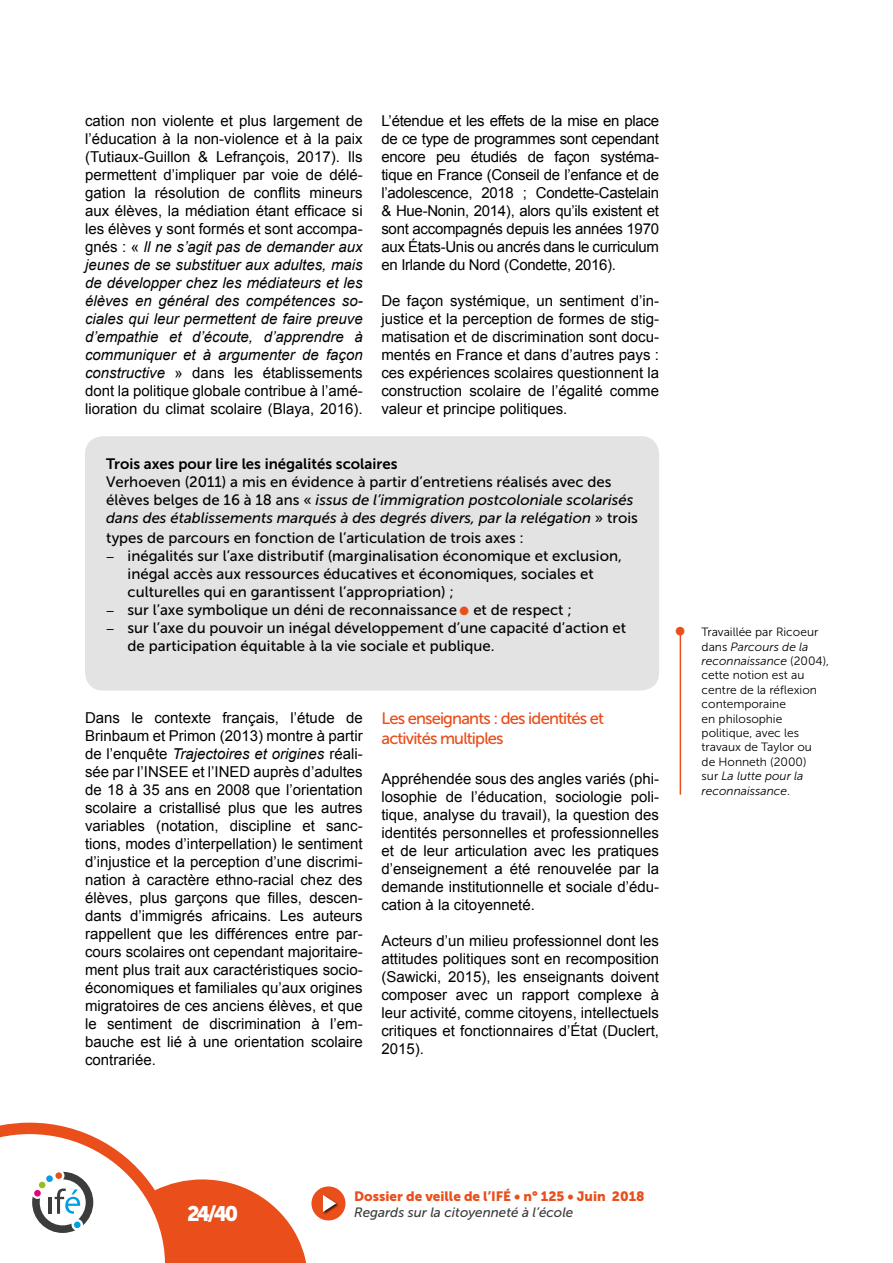
<style>
.page{position:relative;width:893px;height:1263px;background:#fff}
.page>*{position:absolute;margin:0;border:0;box-sizing:border-box;transform-origin:0 0}
.t1{font:21px "Museo Sans 900";color:#fff}
.Corps{font:16.5px/19.8px "Museo Sans 500";letter-spacing:-.05em;color:#e94e1b}
.Corps-2{font:15px/18px "Arial";color:#000;text-align:justify}
.Encadré{font:15px/18px "Museo Sans 500";color:#000}
.stitre2{font:15px/18px "Arial";color:#000;text-align:justify}
.Encadré-2{font:italic 15px/18px "Museo Sans 500";color:#000}
.Encadré-3{font:15px "Museo Sans 700";color:#000}
.t2{font:13.5px "Museo Sans 900";color:#e94e1b}
.t3{font:italic 13.5px "Museo Sans 500";color:#3c3c3b}
.t4{font:12px/14.4px "Museo Sans 300";color:#000}
.s1{font-style:italic}
.s2{font-style:normal}
.s3{color:#e94e1b}
</style>
<div class="page">
<div style="left:311px;top:1186px;width:34px;height:34px;background:#e94e1b;border-radius:50%"></div>
<div style="left:322px;top:1194px;width:18px;height:21px;background:#000;opacity:.75"></div>
<svg style="left:323px;top:1195px;width:13px;height:17px"></svg>
<svg style="left:0;top:1123px;width:306px;height:140px"></svg>
<div style="left:39px;top:1181px;width:7px;height:7px;background:#95c11f;border-radius:50%"></div>
<div style="left:46px;top:1175px;width:7px;height:7px;background:#009fe3;border-radius:50%"></div>
<div style="left:55px;top:1172px;width:7px;height:7px;background:#e94e1b;border-radius:50%"></div>
<div style="left:74px;top:1221px;width:7px;height:7px;background:#009fe3;border-radius:50%"></div>
<div style="left:34px;top:1190px;width:7px;height:7px;background:#e6007d;border-radius:50%"></div>
<hr style="left:680px;top:635px;width:1px;height:160px;background:#e94e1b">
<div style="left:85px;top:436px;width:574px;height:254px;background:#e3e3e3;border-radius:18px"></div>
<p class="Corps-2" style="left:85px;top:112px;width:279px">cation non violente et plus largement de l’éducation à la non-violence et à la paix (Tutiaux-Guillon &amp; Lefrançois, 2017). Ils permettent d’impliquer par voie de délé&shy;gation la résolution de conflits mineurs aux élèves, la médiation étant efficace si les élèves y sont formés et sont accompa&shy;gnés : « <span class="s1">ll ne s’agit pas de demander aux jeunes de se substituer aux adultes, mais de développer chez les médiateurs et les élèves en général des compétences so&shy;ciales qui leur permettent de faire preuve d’empathie et d’écoute, d’apprendre à communiquer et à argumenter de façon constructive</span> » dans les établissements dont la politique globale contribue à l’amé&shy;lioration du climat scolaire (Blaya, 2016).</p>
<p class="Corps-2" style="left:381px;top:112px;width:279px">L’étendue et les effets de la mise en place de ce type de programmes sont cependant encore peu étudiés de façon systéma&shy;tique en France (Conseil de l’enfance et de l’adolescence, 2018 ; Condette-Castelain &amp; Hue-Nonin, 2014), alors qu’ils existent et sont accompagnés depuis les années 1970 aux États-Unis ou ancrés dans le curriculum en Irlande du Nord (Condette, 2016).</p>
<p class="Corps-2" style="left:381px;top:292px;width:279px">De façon systémique, un sentiment d’in&shy;justice et la perception de formes de stig&shy;matisation et de discrimination sont docu&shy;mentés en France et dans d’autres pays : ces expériences scolaires questionnent la construction scolaire de l’égalité comme valeur et principe politiques.</p>
<p class="Encadré-3" style="left:106px;top:456px;width:293px">Trois axes pour lire les inégalités scolaires</p>
<p class="Encadré-2" style="left:106px;top:473px;width:533px"><span class="s2">Verhoeven (2011) a mis en évidence à partir d’entretiens réalisés avec des élèves belges de 16 à 18 ans «</span> issus de l’immigration postcoloniale scolarisés dans des établissements marqués à des degrés divers, par la relégation <span class="s2">» trois</span></p>
<p class="Encadré" style="left:106px;top:529px;width:419px">types de parcours en fonction de l’articulation de trois axes :</p>
<p class="Encadré" style="left:128px;top:547px;width:496px;text-indent:-21px">− inégalités sur l’axe distributif (marginalisation économique et exclusion, inégal accès aux ressources éducatives et économiques, sociales et culturelles qui en garantissent l’appropriation) ;</p>
<p class="Encadré" style="left:106px;top:601px;width:467px">− sur l’axe symbolique un déni de reconnaissance <span class="s3">●</span> et de respect ;</p>
<p class="Encadré" style="left:128px;top:619px;width:500px;text-indent:-21px">− sur l’axe du pouvoir un inégal développement d’une capacité d’action et de participation équitable à la vie sociale et publique.</p>
<p class="Corps-2" style="left:85px;top:709px;width:279px">Dans le contexte français, l’étude de Brinbaum et Primon (2013) montre à partir de l’enquête <span class="s1">Trajectoires et origines</span> réali&shy;sée par l’INSEE et l’INED auprès d’adultes de 18 à 35 ans en 2008 que l’orientation scolaire a cristallisé plus que les autres variables (notation, discipline et sanc&shy;tions, modes d’interpellation) le sentiment d’injustice et la perception d’une discrimi&shy;nation à caractère ethno-racial chez des élèves, plus garçons que filles, descen&shy;dants d’immigrés africains. Les auteurs rappellent que les différences entre par&shy;cours scolaires ont cependant majoritaire&shy;ment plus trait aux caractéristiques socio&shy;économiques et familiales qu’aux origines migratoires de ces anciens élèves, et que le sentiment de discrimination à l’em&shy;bauche est lié à une orientation scolaire contrariée.</p>
<p class="Corps" style="left:381px;top:709px;width:224px">Les enseignants : des identités et activités multiples</p>
<p class="stitre2" style="left:381px;top:769px;width:279px">Appréhendée sous des angles variés (phi&shy;losophie de l’éducation, sociologie poli&shy;tique, analyse du travail), la question des identités personnelles et professionnelles et de leur articulation avec les pratiques d’enseignement a été renouvelée par la demande institutionnelle et sociale d’édu&shy;cation à la citoyenneté.</p>
<p class="Corps-2" style="left:381px;top:931px;width:279px">Acteurs d’un milieu professionnel dont les attitudes politiques sont en recomposition (Sawicki, 2015), les enseignants doivent composer avec un rapport complexe à leur activité, comme citoyens, intellectuels critiques et fonctionnaires d’État (Duclert, 2015).</p>
<p class="t4" style="left:702px;top:625px;width:129px">Travaillée par Ricoeur dans <span class="s1">Parcours de la reconnaissance</span> (2004), cette notion est au centre de la réflexion contemporaine<br>en philosophie politique, avec les travaux de Taylor ou<br>de Honneth (2000)<br>sur <span class="s1">La lutte pour la reconnaissance</span>.</p>
<p class="t2" style="left:354px;top:1188px;width:292px">Dossier de veille de l’IFÉ • n° 125 • Juin 2018</p>
<h1 class="t1" style="left:187px;top:1202px;width:53px">24/40</h1>
<p class="t3" style="left:354px;top:1205px;width:221px">Regards sur la citoyenneté à l’école</p>
</div>
